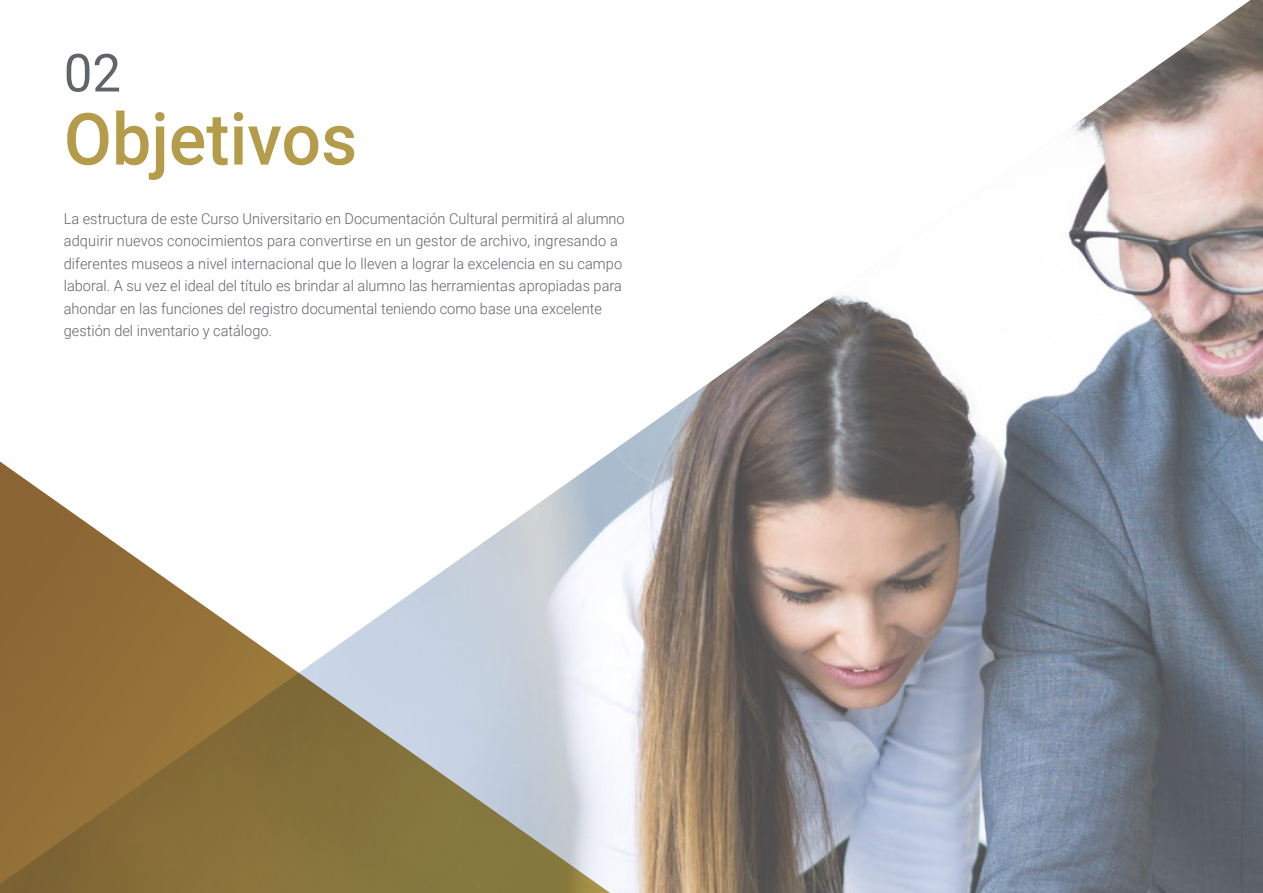
<style>
.page{position:relative;width:1263px;height:893px;background:#fff}
.page>*{position:absolute;margin:0;border:0;box-sizing:border-box;transform-origin:0 0}
.t1{font:500 72px "Roboto";color:#b49c4b}
.t2{font:52.5px "Roboto";color:#61646a}
.t3{font:300 15px/22.5px "Roboto";color:#61646a}
</style>
<div class="page">
<img style="left:620px;top:0;width:643px;height:893px">
<svg style="left:0;top:446px;width:640px;height:447px"></svg>
<h2 class="t2" style="left:64px;top:36px;width:59px">02</h2>
<h1 class="t1" style="left:64px;top:89px;width:295px">Objetivos</h1>
<p class="t3" style="left:64px;top:207px;width:562px">La estructura de este Curso Universitario en Documentación Cultural permitirá al alumno adquirir nuevos conocimientos para convertirse en un gestor de archivo, ingresando a diferentes museos a nivel internacional que lo lleven a lograr la excelencia en su campo laboral. A su vez el ideal del título es brindar al alumno las herramientas apropiadas para ahondar en las funciones del registro documental teniendo como base una excelente gestión del inventario y catálogo.</p>
</div>
